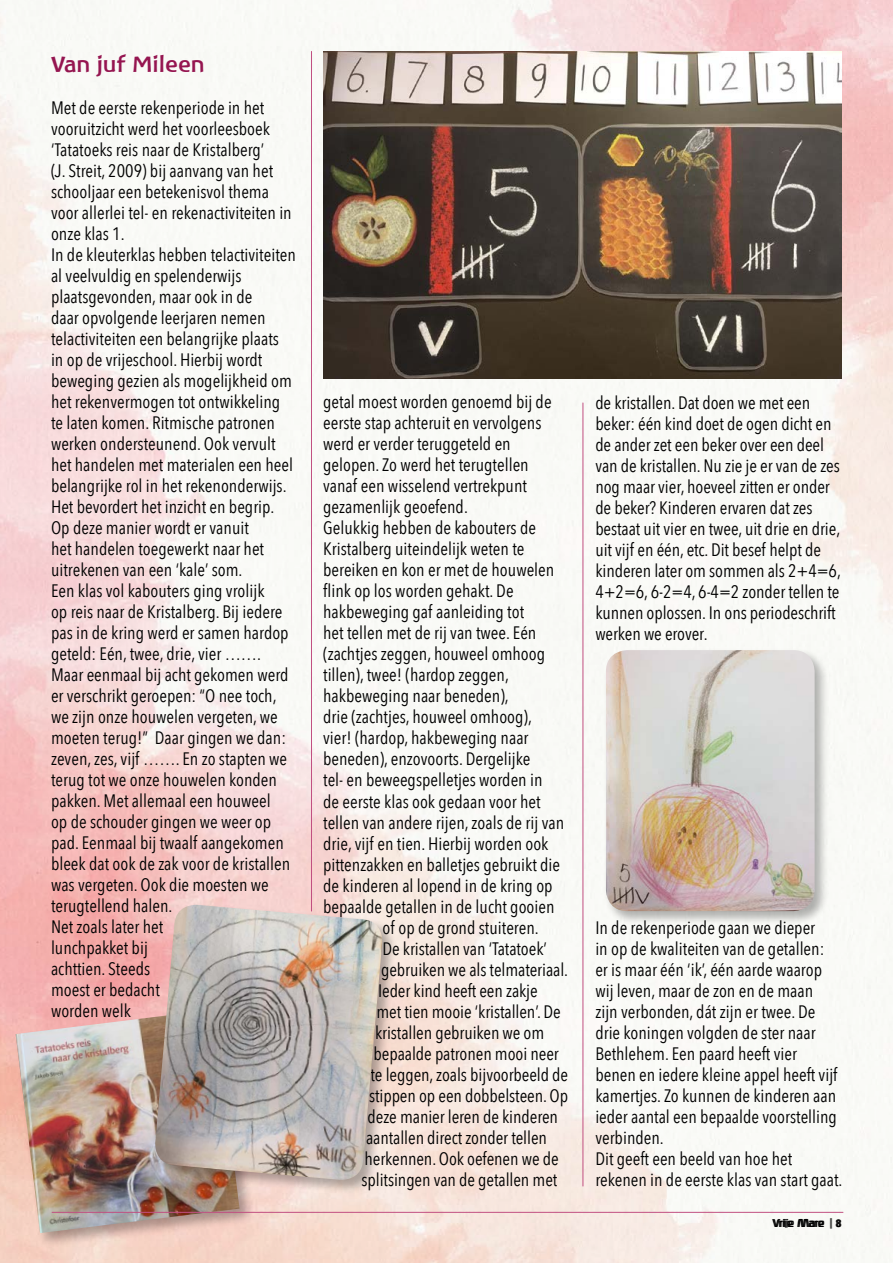
<style>
.page{position:relative;width:893px;height:1263px;background:#fff}
.page>*{position:absolute;margin:0;border:0;box-sizing:border-box;transform-origin:0 0}
.t1{font:700 22.5px "Baar Philos";color:#951550}
.t2{font:18px/21px "Avenir Next Condensed";color:#000}
.t3{font:700 10.5px "Roggenkamp";color:#000;scale:.95 1}
.s1{font-family:"Avenir Next Condensed";font-weight:400}
.s2{font-family:"Avenir Next Condensed";font-weight:600}
</style>
<div class="page">
<img style="left:0;top:0;width:893px;height:1263px">
<div style="left:13px;top:1007px;width:242px;height:241px;background:#000;opacity:.3"></div>
<img style="left:16px;top:1009px;width:223px;height:224px">
<hr style="left:52px;top:1212px;width:791px;height:1px;background:#c14f81">
<hr style="left:311px;top:51px;width:1px;height:860px;background:#c14f81">
<div style="left:154px;top:903px;width:243px;height:291px;background:#000;opacity:.3"></div>
<img style="left:153px;top:905px;width:231px;height:277px">
<img style="left:323px;top:51px;width:519px;height:327px">
<div style="left:604px;top:648px;width:226px;height:277px;background:#000;opacity:.3"></div>
<img style="left:606px;top:650px;width:209px;height:261px">
<hr style="left:583px;top:403px;width:1px;height:783px;background:#c14f81">
<p class="t1" style="left:51px;top:52px;width:155px">Van juf Mileen</p>
<p class="t2" style="left:51px;top:96px;width:246px">Met de eerste rekenperiode in het vooruitzicht werd het voorleesboek ‘Tatatoeks reis naar de Kristalberg’<br>(J. Streit, 2009) bij aanvang van het schooljaar een betekenisvol thema voor allerlei tel- en rekenactiviteiten in onze klas 1.<br>In de kleuterklas hebben telactiviteiten al veelvuldig en spelenderwijs plaatsgevonden, maar ook in de<br>daar opvolgende leerjaren nemen telactiviteiten een belangrijke plaats<br>in op de vrijeschool. Hierbij wordt beweging gezien als mogelijkheid om het rekenvermogen tot ontwikkeling te laten komen. Ritmische patronen werken ondersteunend. Ook vervult het handelen met materialen een heel belangrijke rol in het rekenonderwijs.<br>Het bevordert het inzicht en begrip.<br>Op deze manier wordt er vanuit<br>het handelen toegewerkt naar het uitrekenen van een ‘kale’ som.<br>Een klas vol kabouters ging vrolijk<br>op reis naar de Kristalberg. Bij iedere pas in de kring werd er samen hardop geteld: Eén, twee, drie, vier …….<br>Maar eenmaal bij acht gekomen werd er verschrikt geroepen: “O nee toch, we zijn onze houwelen vergeten, we moeten terug!” Daar gingen we dan: zeven, zes, vijf ……. En zo stapten we terug tot we onze houwelen konden pakken. Met allemaal een houweel<br>op de schouder gingen we weer op pad. Eenmaal bij twaalf aangekomen bleek dat ook de zak voor de kristallen was vergeten. Ook die moesten we terugtellend halen.<br>Net zoals later het<br>lunchpakket bij<br>achttien. Steeds<br>moest er bedacht<br>worden welk</p>
<p class="t2" style="left:323px;top:391px;width:230px">getal moest worden genoemd bij de</p>
<p class="t2" style="left:323px;top:412px;width:220px">eerste stap achteruit en vervolgens</p>
<p class="t2" style="left:323px;top:433px;width:189px">werd er verder teruggeteld en</p>
<p class="t2" style="left:323px;top:454px;width:207px">gelopen. Zo werd het terugtellen</p>
<p class="t2" style="left:323px;top:475px;width:205px">vanaf een wisselend vertrekpunt</p>
<p class="t2" style="left:323px;top:496px;width:146px">gezamenlijk geoefend.</p>
<p class="t2" style="left:323px;top:517px;width:214px">Gelukkig hebben de kabouters de</p>
<p class="t2" style="left:323px;top:538px;width:203px">Kristalberg uiteindelijk weten te</p>
<p class="t2" style="left:323px;top:559px;width:233px">bereiken en kon er met de houwelen</p>
<p class="t2" style="left:323px;top:580px;width:192px">flink op los worden gehakt. De</p>
<p class="t2" style="left:323px;top:601px;width:203px">hakbeweging gaf aanleiding tot</p>
<p class="t2" style="left:323px;top:622px;width:215px">het tellen met de rij van twee. Eén</p>
<p class="t2" style="left:323px;top:643px;width:223px">(zachtjes zeggen, houweel omhoog</p>
<p class="t2" style="left:323px;top:664px;width:187px">tillen), twee! (hardop zeggen,</p>
<p class="t2" style="left:323px;top:685px;width:187px">hakbeweging naar beneden),</p>
<p class="t2" style="left:323px;top:706px;width:210px">drie (zachtjes, houweel omhoog),</p>
<p class="t2" style="left:323px;top:727px;width:207px">vier! (hardop, hakbeweging naar</p>
<p class="t2" style="left:323px;top:748px;width:209px">beneden), enzovoorts. Dergelijke</p>
<p class="t2" style="left:323px;top:769px;width:221px">tel- en beweegspelletjes worden in</p>
<p class="t2" style="left:323px;top:790px;width:219px">de eerste klas ook gedaan voor het</p>
<p class="t2" style="left:323px;top:811px;width:242px">tellen van andere rijen, zoals de rij van</p>
<p class="t2" style="left:323px;top:832px;width:227px">drie, vijf en tien. Hierbij worden ook</p>
<p class="t2" style="left:323px;top:853px;width:238px">pittenzakken en balletjes gebruikt die</p>
<p class="t2" style="left:323px;top:874px;width:231px">de kinderen al lopend in de kring op</p>
<p class="t2" style="left:323px;top:895px;width:233px">bepaalde getallen in de lucht gooien</p>
<p class="t2" style="left:383px;top:916px;width:158px">of op de grond stuiteren.</p>
<p class="t2" style="left:383px;top:937px;width:166px">De kristallen van ‘Tatatoek’</p>
<p class="t2" style="left:381px;top:958px;width:189px">gebruiken we als telmateriaal.</p>
<p class="t2" style="left:378px;top:979px;width:161px">Ieder kind heeft een zakje</p>
<p class="t2" style="left:377px;top:1000px;width:186px">met tien mooie ‘kristallen’. De</p>
<p class="t2" style="left:375px;top:1021px;width:171px">kristallen gebruiken we om</p>
<p class="t2" style="left:374px;top:1042px;width:187px">bepaalde patronen mooi neer</p>
<p class="t2" style="left:371px;top:1063px;width:199px">te leggen, zoals bijvoorbeeld de</p>
<p class="t2" style="left:369px;top:1084px;width:201px">stippen op een dobbelsteen. Op</p>
<p class="t2" style="left:368px;top:1105px;width:192px">deze manier leren de kinderen</p>
<p class="t2" style="left:366px;top:1126px;width:182px">aantallen direct zonder tellen</p>
<p class="t2" style="left:365px;top:1147px;width:196px">herkennen. Ook oefenen we de</p>
<p class="t2" style="left:362px;top:1168px;width:197px">splitsingen van de getallen met</p>
<p class="t2" style="left:595px;top:391px;width:247px">de kristallen. Dat doen we met een beker: één kind doet de ogen dicht en de ander zet een beker over een deel van de kristallen. Nu zie je er van de zes nog maar vier, hoeveel zitten er onder de beker? Kinderen ervaren dat zes bestaat uit vier en twee, uit drie en drie, uit vijf en één, etc. Dit besef helpt de kinderen later om sommen als 2+4=6, 4+2=6, 6-2=4, 6-4=2 zonder tellen te kunnen oplossen. In ons periodeschrift werken we erover.</p>
<p class="t2" style="left:595px;top:916px;width:249px">In de rekenperiode gaan we dieper<br>in op de kwaliteiten van de getallen:<br>er is maar één ‘ik’, één aarde waarop wij leven, maar de zon en de maan<br>zijn verbonden, dát zijn er twee. De drie koningen volgden de ster naar Bethlehem. Een paard heeft vier<br>benen en iedere kleine appel heeft vijf kamertjes. Zo kunnen de kinderen aan ieder aantal een bepaalde voorstelling verbinden.<br>Dit geeft een beeld van hoe het rekenen in de eerste klas van start gaat.</p>
<p class="t3" style="left:773px;top:1216px;width:74px">Vrije Mare <span class="s1">|</span> <span class="s2">8</span></p>
</div>
